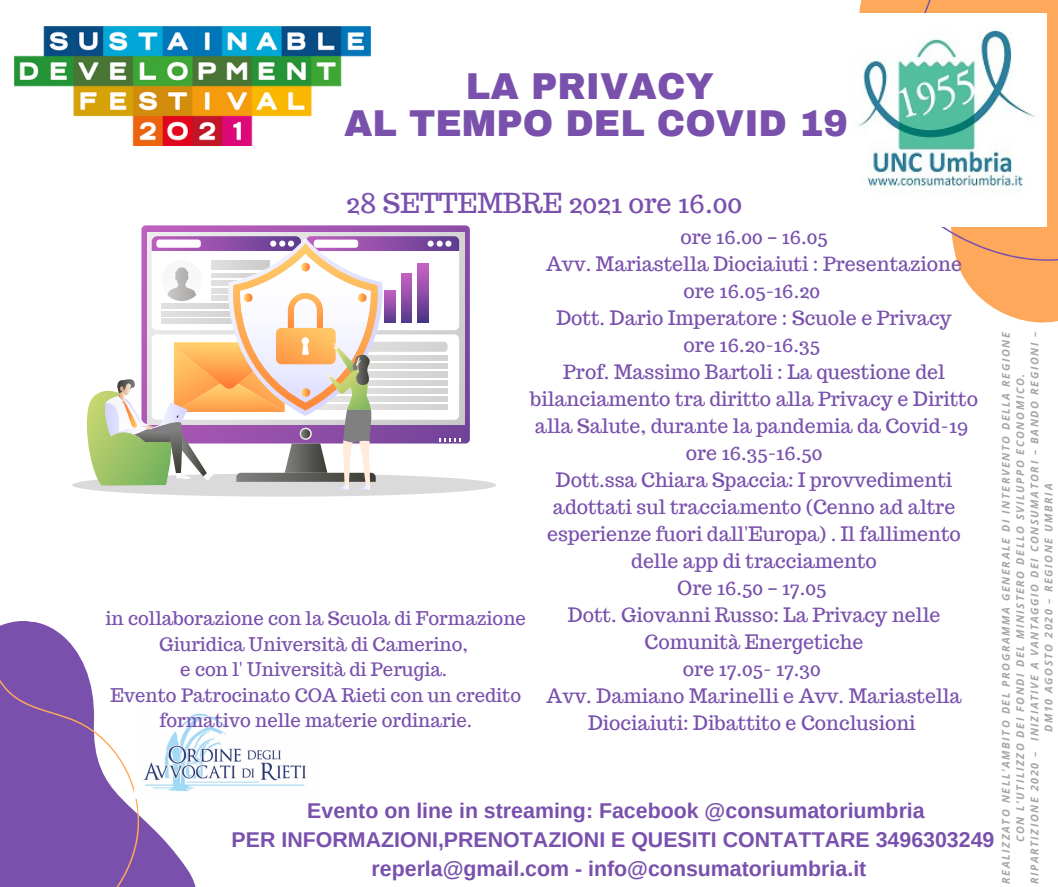
<style>
.page{position:relative;width:1058px;height:887px;background:#fff}
.page>*{position:absolute;margin:0;border:0;box-sizing:border-box;transform-origin:0 0}
.t1{font:900 36.6px "Archivo";color:#7951ad}
.t2{font:27px "Trocchi";color:#7951ad}
.t3{font:700 21.3px/29.2px "Arimo";color:#7951ad;text-align:center}
.t4{font:19.5px/27px "Trocchi";color:#7951ad;text-align:center}
.t5{font:18.45px/25.5px "Trocchi";color:#7951ad;text-align:center}
.t6{font:italic 700 10.65px/14.2px "Open Sans";letter-spacing:.15em;color:#a6a6a6;text-align:center}
.s1{font-family:"Noto Sans Gurmukhi"}
</style>
<div class="page">
<svg style="left:141px;top:225px;width:329px;height:11px;background:#be8ec6"></svg>
<svg style="left:72px;top:236px;width:424px;height:260px"></svg>
<svg style="left:152px;top:827px;width:44px;height:59px;fill:#7951ad"></svg>
<svg style="left:978px;top:296px;width:80px;height:27px;fill:#fda85a"></svg>
<svg style="left:859px;top:0;width:199px;height:296px;fill:#fda85a"></svg>
<svg style="left:0;top:621px;width:152px;height:265px;fill:#7951ad"></svg>
<img style="left:858px;top:13px;width:188px;height:213px">
<img style="left:134px;top:708px;width:172px;height:90px">
<img style="left:14px;top:26px;width:357px;height:120px">
<p class="t1" style="left:466px;top:67px;width:249px">LA PRIVACY</p>
<p class="t1" style="left:344px;top:104px;width:505px">AL TEMPO DEL COVID 19</p>
<p class="t2" style="left:346px;top:185px;width:397px">28 SETTEMBRE 2021 ore 16.00</p>
<p class="t4" style="left:680px;top:223px;width:149px">ore 16.00 <span class="s1">–</span> 16.05</p>
<p class="t4" style="left:546px;top:250px;width:418px">Avv. Mariastella Diociaiuti : Presentazione</p>
<p class="t4" style="left:683px;top:277px;width:138px">ore 16.05-16.20</p>
<p class="t4" style="left:556px;top:304px;width:397px">Dott. Dario Imperatore : Scuole e Privacy</p>
<p class="t4" style="left:683px;top:331px;width:138px">ore 16.20-16.35</p>
<p class="t4" style="left:530px;top:358px;width:449px">Prof. Massimo Bartoli : La questione del bilanciamento tra diritto alla Privacy e Diritto alla Salute, durante la pandemia da Covid-19</p>
<p class="t4" style="left:685px;top:439px;width:138px">ore 16.35-16.50</p>
<p class="t4" style="left:547px;top:466px;width:415px">Dott.ssa Chiara Spaccia: I provvedimenti adottati sul tracciamento (Cenno ad altre esperienze fuori dall'Europa) . Il fallimento delle app di tracciamento</p>
<p class="t4" style="left:677px;top:574px;width:151px">Ore 16.50 <span class="s1">–</span> 17.05</p>
<p class="t4" style="left:568px;top:601px;width:374px">Dott. Giovanni Russo: La Privacy nelle<br>Comunità Energetiche</p>
<p class="t4" style="left:683px;top:655px;width:139px">ore 17.05- 17.30</p>
<p class="t4" style="left:546px;top:682px;width:416px">Avv. Damiano Marinelli e Avv. Mariastella<br>Diociaiuti: Dibattito e Conclusioni</p>
<p class="t5" style="left:106px;top:606px;width:422px">in collaborazione con la Scuola di Formazione<br>Giuridica Università di Camerino,</p>
<p class="t5" style="left:180px;top:656px;width:268px">e con l' Università di Perugia.</p>
<p class="t5" style="left:110px;top:682px;width:412px">Evento Patrocinato COA Rieti con un credito formativo nelle materie ordinarie.</p>
<p class="t3" style="left:307px;top:795px;width:619px">Evento on line in streaming: Facebook @consumatoriumbria</p>
<p class="t3" style="left:232px;top:824px;width:764px">PER INFORMAZIONI,PRENOTAZIONI E QUESITI CONTATTARE 3496303249 reperla@gmail.com - info@consumatoriumbria.it</p>
<p class="t6" style="left:998px;top:884px;width:554px;rotate:-90deg">REALIZZATO NELL’AMBITO DEL PROGRAMMA GENERALE DI INTERVENTO DELLA REGIONE CON L’UTILIZZO DEI FONDI DEL MINISTERO DELLO SVILUPPO ECONOMICO.<br>RIPARTIZIONE 2020 – INIZIATIVE A VANTAGGIO DEI CONSUMATORI – BANDO REGIONI – DM10 AGOSTO 2020 – REGIONE UMBRIA</p>
</div>
